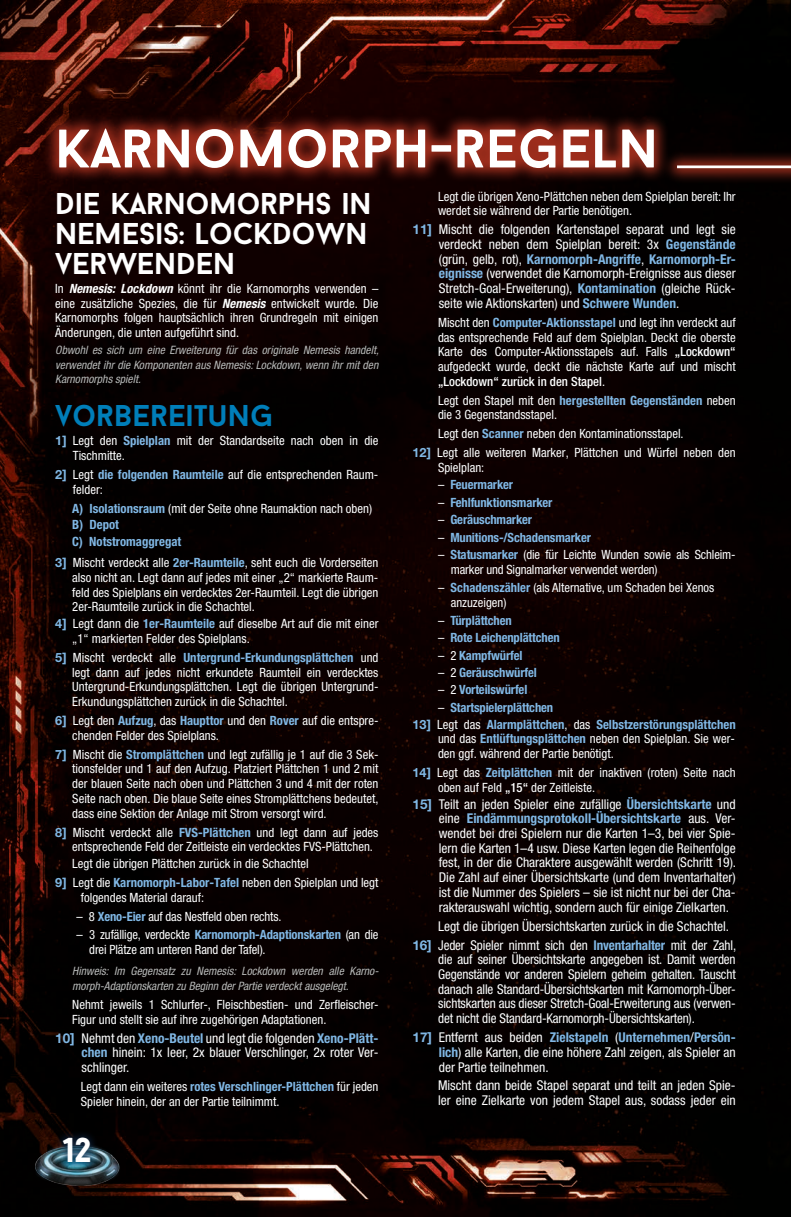
<style>
.page{position:relative;width:791px;height:1217px;background:#fff}
.page>*{position:absolute;margin:0;border:0;box-sizing:border-box;transform-origin:0 0}
.t1{font:700 54px "Baron Neue";color:#fff}
.t2{font:700 34.5px "Baron Neue";color:#fff}
.t3{font:700 30px/30px "Baron Neue";letter-spacing:-.01em;color:#fff}
.t4{font:700 30px "Baron Neue";color:#007eb9}
.t5{font:condensed 13.5px/14.7px "Helvetica Neue LT Pro";color:#fff;text-align:justify}
.t6{font:condensed 12.75px/14.7px "Helvetica Neue LT Pro";color:#fff}
.t7{font:700 condensed 12.75px/16.8px "Helvetica Neue LT Pro";letter-spacing:-.01em;color:#80b7e4}
.t8{font:italic condensed 11.55px/14.7px "Helvetica Neue LT Pro";color:#b6b8b7;text-align:justify}
.s1{font-weight:700;font-style:italic}
.s2{font-weight:700;font-stretch:normal;color:#80b7e4}
.s3{font-weight:700;color:#80b7e4}
.s4{font-weight:400;color:#fff}
.s5{font-weight:500}
.s6{font-stretch:normal}
</style>
<div class="page">
<img style="left:0;top:0;width:791px;height:1216px">
<img style="left:34px;top:1131px;width:86px;height:65px">
<div style="left:54px;top:1128px;width:45px;height:42px;background:#0f2748;opacity:.75"></div>
<div style="left:43px;top:113px;width:748px;height:71px;background:#cf3d26;opacity:.75"></div>
<hr style="left:677px;top:165px;width:114px;height:3px;background:#fff">
<h1 class="t1" style="left:55px;top:114px;width:605px">KARNOMORPH-REGELN</h1>
<h3 class="t3" style="left:55px;top:188px;width:318px">DIE KARNOMORPHS IN<br>NEMESIS: LOCKDOWN<br>VERWENDEN</h3>
<p class="t6" style="left:55px;top:281px;width:325px;text-align:justify">In <span class="s1">Nemesis: Lockdown</span> könnt ihr die Karnomorphs verwenden – eine zusätzliche Spezies, die für <span class="s1">Nemesis</span> entwickelt wurde. Die Karnomorphs folgen hauptsächlich ihren Grundregeln mit einigen Änderungen, die unten aufgeführt sind.</p>
<p class="t8" style="left:55px;top:342px;width:325px">Obwohl es sich um eine Erweiterung für das originale Nemesis handelt, verwendet ihr die Komponenten aus Nemesis: Lockdown, wenn ihr mit den Karnomorphs spielt.</p>
<h3 class="t4" style="left:55px;top:396px;width:220px">VORBEREITUNG</h3>
<p class="t6" style="left:73px;top:433px;width:307px;text-indent:-18px"><span class="s2">1]</span> Legt den <span class="s3">Spielplan</span> mit der Standardseite nach oben in die<br>Tischmitte.</p>
<p class="t6" style="left:73px;top:466px;width:307px;text-indent:-18px"><span class="s2">2]</span> Legt <span class="s3">die folgenden Raumteile</span> auf die entsprechenden Raum&shy;felder:</p>
<p class="t7" style="left:72px;top:499px;width:301px">A) Isolationsraum <span class="s4">(mit der Seite ohne Raumaktion nach oben)<br></span>B) Depot<br>C) Notstromaggregat</p>
<p class="t6" style="left:72px;top:555px;width:308px;text-align:justify;text-indent:-17px"><span class="s2">3]</span> Mischt verdeckt alle <span class="s3">2er-Raumteile</span>, seht euch die Vorderseiten also nicht an. Legt dann auf jedes mit einer „2“ markierte Raum&shy;feld des Spielplans ein verdecktes 2er-Raumteil. Legt die übrigen 2er-Raumteile zurück in die Schachtel.</p>
<p class="t6" style="left:72px;top:616px;width:308px;text-indent:-17px"><span class="s2">4]</span> Legt dann die <span class="s3">1er-Raumteile</span> auf dieselbe Art auf die mit einer „1“ markierten Felder des Spielplans.</p>
<p class="t6" style="left:72px;top:649px;width:308px;text-align:justify;text-indent:-17px"><span class="s2">5]</span> Mischt verdeckt alle <span class="s3">Untergrund-Erkundungsplättchen</span> und legt dann auf jedes nicht erkundete Raumteil ein verdecktes Untergrund-Erkundungsplättchen. Legt die übrigen Untergrund-Erkundungsplättchen zurück in die Schachtel.</p>
<p class="t6" style="left:72px;top:712px;width:308px;text-indent:-17px"><span class="s2">6]</span> Legt den <span class="s3">Aufzug</span>, das <span class="s3">Haupttor</span> und den <span class="s3">Rover</span> auf die entspre&shy;chenden Felder des Spielplans.</p>
<p class="t6" style="left:72px;top:746px;width:308px;text-align:justify;text-indent:-17px"><span class="s2">7]</span> Mischt die <span class="s3">Stromplättchen</span> und legt zufällig je 1 auf die 3 Sek&shy;tionsfelder und 1 auf den Aufzug. Platziert Plättchen 1 und 2 mit der blauen Seite nach oben und Plättchen 3 und 4 mit der roten Seite nach oben. Die blaue Seite eines Stromplättchens bedeutet, dass eine Sektion der Anlage mit Strom versorgt wird.</p>
<p class="t6" style="left:72px;top:824px;width:308px;text-indent:-17px"><span class="s2">8]</span> Mischt verdeckt alle <span class="s3">FVS-Plättchen</span> und legt dann auf jedes entsprechende Feld der Zeitleiste ein verdecktes FVS-Plättchen.</p>
<p class="t6" style="left:55px;top:853px;width:325px;line-height:18.9px;text-indent:17px">Legt die übrigen Plättchen zurück in die Schachtel<br><span class="s2">9]</span> Legt die <span class="s3">Karnomorph-Labor-Tafel</span> neben den Spielplan und legt</p>
<p class="t6" style="left:81px;top:889px;width:125px">folgendes Material darauf:</p>
<p class="t6" style="left:77px;top:909px;width:206px">– 8 <span class="s3">Xeno-Eier</span> auf das Nestfeld oben rechts.</p>
<p class="t6" style="left:89px;top:926px;width:291px;line-height:15.3px;text-indent:-13px">– 3 zufällige, verdeckte <span class="s3">Karnomorph-Adaptionskarten</span> (an die drei Plätze am unteren Rand der Tafel).</p>
<p class="t8" style="left:72px;top:963px;width:308px">Hinweis: Im Gegensatz zu Nemesis: Lockdown werden alle Karno&shy;morph-Adaptionskarten zu Beginn der Partie verdeckt ausgelegt.</p>
<p class="t6" style="left:72px;top:996px;width:308px">Nehmt jeweils 1 Schlurfer-, Fleischbestien- und Zerfleischer-<br>Figur und stellt sie auf ihre zugehörigen Adaptationen.</p>
<p class="t5" style="left:82px;top:1029px;width:298px;text-indent:-26px"><span class="s2">10]</span> Nehmt den <span class="s3">Xeno-Beutel</span> und legt die folgenden <span class="s3">Xeno-Plätt&shy;chen</span> hinein: 1x leer, 2x blauer Verschlinger, 2x roter Ver&shy;schlinger.</p>
<p class="t6" style="left:81px;top:1078px;width:299px">Legt dann ein weiteres <span class="s3">rotes Verschlinger-Plättchen</span> für jeden<br>Spieler hinein, der an der Partie teilnimmt.</p>
<h2 class="t2" style="left:63px;top:1127px;width:30px">12</h2>
<p class="t6" style="left:438px;top:188px;width:299px">Legt die übrigen Xeno-Plättchen neben dem Spielplan bereit: Ihr werdet sie während der Partie benötigen.</p>
<p class="t5" style="left:439px;top:222px;width:298px;text-indent:-26px"><span class="s2">11]</span> Mischt die folgenden Kartenstapel separat und legt sie verdeckt neben dem Spielplan bereit: 3x <span class="s3">Gegenstände </span>(grün, gelb, rot), <span class="s3">Karnomorph-Angriffe</span>, <span class="s3">Karnomorph-Er&shy;eignisse</span> (verwendet die Karnomorph-Ereignisse aus dieser Stretch-Goal-Erweiterung), <span class="s3">Kontamination</span> (gleiche Rück&shy;seite wie Aktionskarten) und <span class="s3">Schwere Wunden</span>.</p>
<p class="t6" style="left:438px;top:315px;width:299px;text-align:justify">Mischt den <span class="s3">Computer-Aktionsstapel</span> und legt ihn verdeckt auf das entsprechende Feld auf dem Spielplan. Deckt die oberste Karte des Computer-Aktionsstapels auf. Falls <span class="s5">„Lockdown“ </span>aufgedeckt wurde, deckt die nächste Karte auf und mischt <span class="s5">„Lockdown“ zurück in den Stapel</span>.</p>
<p class="t6" style="left:438px;top:392px;width:299px">Legt den Stapel mit den <span class="s3">hergestellten Gegenständen</span> neben die 3 Gegenstandsstapel.</p>
<p class="t6" style="left:412px;top:424px;width:325px;line-height:18.9px;text-indent:26px">Legt den <span class="s3">Scanner</span> neben den Kontaminationsstapel.<br><span class="s2">12]</span> Legt alle weiteren Marker, Plättchen und Würfel neben den</p>
<p class="t6" style="left:438px;top:460px;width:48px">Spielplan:</p>
<p class="t7" style="left:438px;top:476px;width:77px"><span class="s4">–</span> Feuermarker</p>
<p class="t7" style="left:438px;top:494px;width:116px"><span class="s4">–</span> Fehlfunktionsmarker</p>
<p class="t7" style="left:438px;top:511px;width:96px"><span class="s4">–</span> Geräuschmarker</p>
<p class="t7" style="left:438px;top:528px;width:154px"><span class="s4">–</span> Munitions-/Schadensmarker</p>
<p class="t6" style="left:451px;top:546px;width:285px;line-height:15.3px;text-indent:-13px">– <span class="s3">Statusmarker</span> (die für Leichte Wunden sowie als Schleim&shy;marker und Signalmarker verwendet werden)</p>
<p class="t6" style="left:451px;top:579px;width:265px;line-height:15.3px;text-indent:-13px">– <span class="s3">Schadenszähler</span> (als Alternative, um Schaden bei Xenos anzuzeigen)</p>
<p class="t7" style="left:438px;top:611px;width:75px"><span class="s4">–</span> Türplättchen</p>
<p class="t7" style="left:438px;top:629px;width:123px"><span class="s4">–</span> Rote Leichenplättchen</p>
<p class="t7" style="left:438px;top:646px;width:86px"><span class="s4">– 2</span> Kampfwürfel</p>
<p class="t7" style="left:438px;top:664px;width:100px"><span class="s4">– 2</span> Geräuschwürfel</p>
<p class="t7" style="left:438px;top:681px;width:91px"><span class="s4">– 2</span> Vorteilswürfel</p>
<p class="t7" style="left:412px;top:698px;width:325px;text-indent:26px"><span class="s4">–</span> Startspielerplättchen<br><span class="s6">13]</span> <span class="s4">Legt das</span> Alarmplättchen<span class="s4">, das</span> Selbstzerstörungsplättchen</p>
<p class="t6" style="left:438px;top:731px;width:298px">und das <span class="s3">Entlüftungsplättchen</span> neben den Spielplan. Sie wer&shy;den ggf. während der Partie benötigt.</p>
<p class="t6" style="left:438px;top:764px;width:299px;text-indent:-26px"><span class="s2">14]</span> Legt das <span class="s3">Zeitplättchen</span> mit der inaktiven (roten) Seite nach oben auf Feld <span class="s5">„15“</span> der Zeitleiste.</p>
<p class="t5" style="left:439px;top:796px;width:299px;text-indent:-26px"><span class="s2">15]</span> Teilt an jeden Spieler eine zufällige <span class="s3">Übersichtskarte</span> und eine <span class="s3">Eindämmungsprotokoll-Übersichtskarte</span> aus. Ver&shy;wendet bei drei Spielern nur die Karten 1–3, bei vier Spie&shy;lern die Karten 1–4 usw. Diese Karten legen die Reihenfolge fest, in der die Charaktere ausgewählt werden (Schritt 19).<br>Die Zahl auf einer Übersichtskarte (und dem Inventarhalter) ist die Nummer des Spielers – sie ist nicht nur bei der Cha&shy;rakterauswahl wichtig, sondern auch für einige Zielkarten.</p>
<p class="t5" style="left:412px;top:916px;width:325px;line-height:18.9px;text-indent:26px">Legt die übrigen Übersichtskarten zurück in die Schachtel.<br><span class="s2">16]</span> Jeder Spieler nimmt sich den <span class="s3">Inventarhalter</span> mit der Zahl,</p>
<p class="t5" style="left:438px;top:951px;width:299px">die auf seiner Übersichtskarte angegeben ist. Damit werden Gegenstände vor anderen Spielern geheim gehalten. Tauscht danach alle Standard-Übersichtskarten mit Karnomorph-Über&shy;sichtskarten aus dieser Stretch-Goal-Erweiterung aus (verwen&shy;det nicht die Standard-Karnomorph-Übersichtskarten).</p>
<p class="t5" style="left:439px;top:1029px;width:298px;text-indent:-26px"><span class="s2">17]</span> Entfernt aus beiden <span class="s3">Zielstapeln</span> (<span class="s3">Unternehmen</span>/<span class="s3">Persön&shy;lich</span>) alle Karten, die eine höhere Zahl zeigen, als Spieler an der Partie teilnehmen.</p>
<p class="t5" style="left:438px;top:1077px;width:299px">Mischt dann beide Stapel separat und teilt an jeden Spie&shy;ler eine Zielkarte von jedem Stapel aus, sodass jeder ein</p>
</div>
